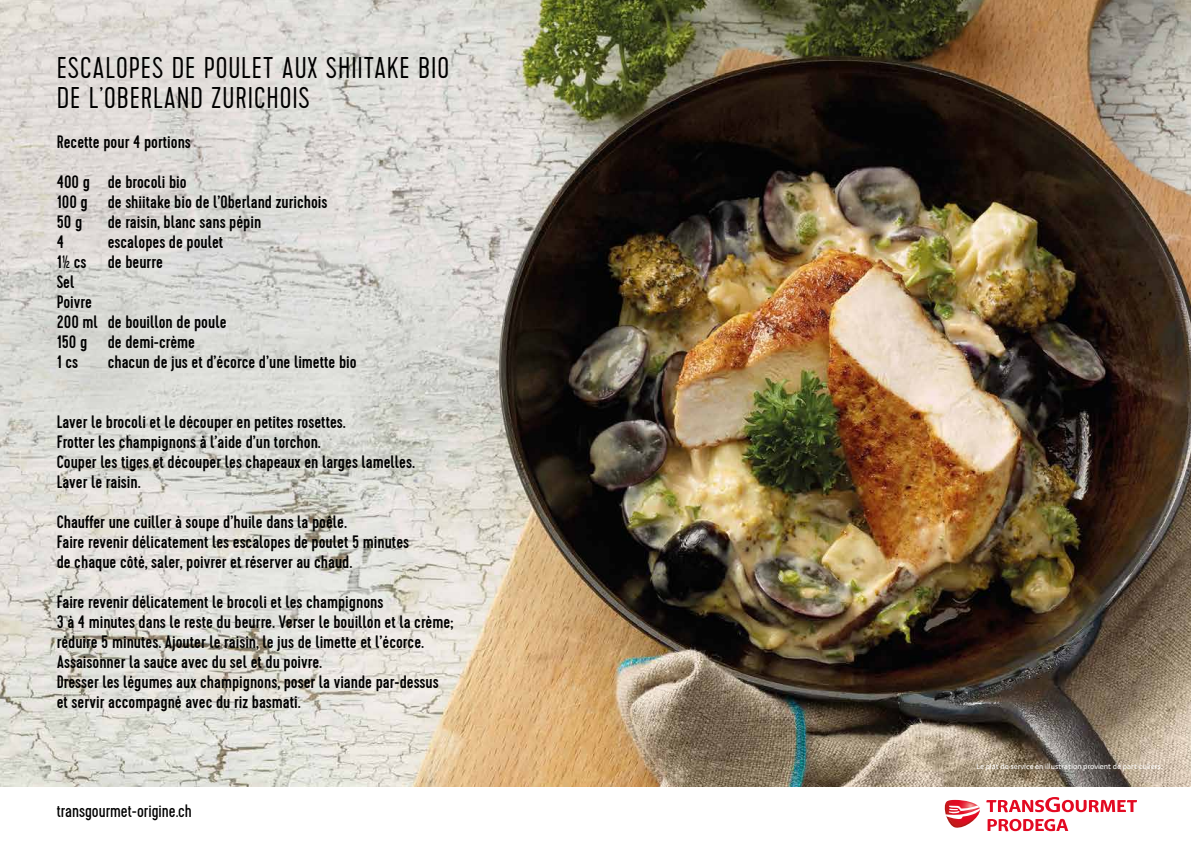
<style>
.page{position:relative;width:1191px;height:842px;background:#fff}
.page>*{position:absolute;margin:0;border:0;box-sizing:border-box;transform-origin:0 0}
.t1{font:300 30px/30px "Cervo";letter-spacing:.03em;color:#000}
.t2{font:500 18px/20px "Cervo";color:#000}
.t3{font:18px "Cervo";color:#000}
.t4{font:8px "Transgourmet";color:#fff}
</style>
<div class="page">
<img style="left:0;top:0;width:1191px;height:787px">
<svg style="left:944px;top:797px;width:193px;height:34px"></svg>
<h1 class="t1" style="left:57px;top:54px;width:394px">ESCALOPES DE POULET AUX SHIITAKE BIO<br>DE L’OBERLAND ZURICHOIS</h1>
<p class="t2" style="left:57px;top:132px;width:136px">Recette pour 4 portions</p>
<p class="t2" style="left:57px;top:172px;width:272px">400 g de brocoli bio<br>100 g de shiitake bio de l’Oberland zurichois<br>50 g</p>
<p class="t2" style="left:108px;top:212px;width:155px">de raisin, blanc sans pépin</p>
<p class="t2" style="left:57px;top:232px;width:171px;text-indent:51px">escalopes de poulet<br>1½ cs de beurre<br>Sel<br>Poivre<br>200 ml de bouillon de poule<br>150 g de demi-crème<br>1 cs</p>
<p class="t2" style="left:57px;top:232px;width:9px">4</p>
<p class="t2" style="left:108px;top:352px;width:250px">chacun de jus et d’écorce d’une limette bio</p>
<p class="t2" style="left:57px;top:412px;width:359px">Laver le brocoli et le découper en petites rosettes.<br>Frotter les champignons à l’aide d’un torchon.<br>Couper les tiges et découper les chapeaux en larges lamelles.<br>Laver le raisin.</p>
<p class="t2" style="left:57px;top:512px;width:354px">Chauffer une cuiller à soupe d’huile dans la poêle.<br>Faire revenir délicatement les escalopes de poulet 5 minutes de chaque côté, saler, poivrer et réserver au chaud.</p>
<p class="t2" style="left:57px;top:592px;width:398px">Faire revenir délicatement le brocoli et les champignons<br>3 à 4 minutes dans le reste du beurre. Verser le bouillon et la crème; réduire 5 minutes. Ajouter le raisin, le jus de limette et l’écorce.<br>Assaisonner la sauce avec du sel et du poivre.<br>Dresser les légumes aux champignons, poser la viande par-dessus et servir accompagné avec du riz basmati.</p>
<p class="t3" style="left:57px;top:801px;width:137px">transgourmet-origine.ch</p>
<p class="t4" style="left:976px;top:762px;width:188px">Le plat de service en illustration provient de particuliers.</p>
</div>
